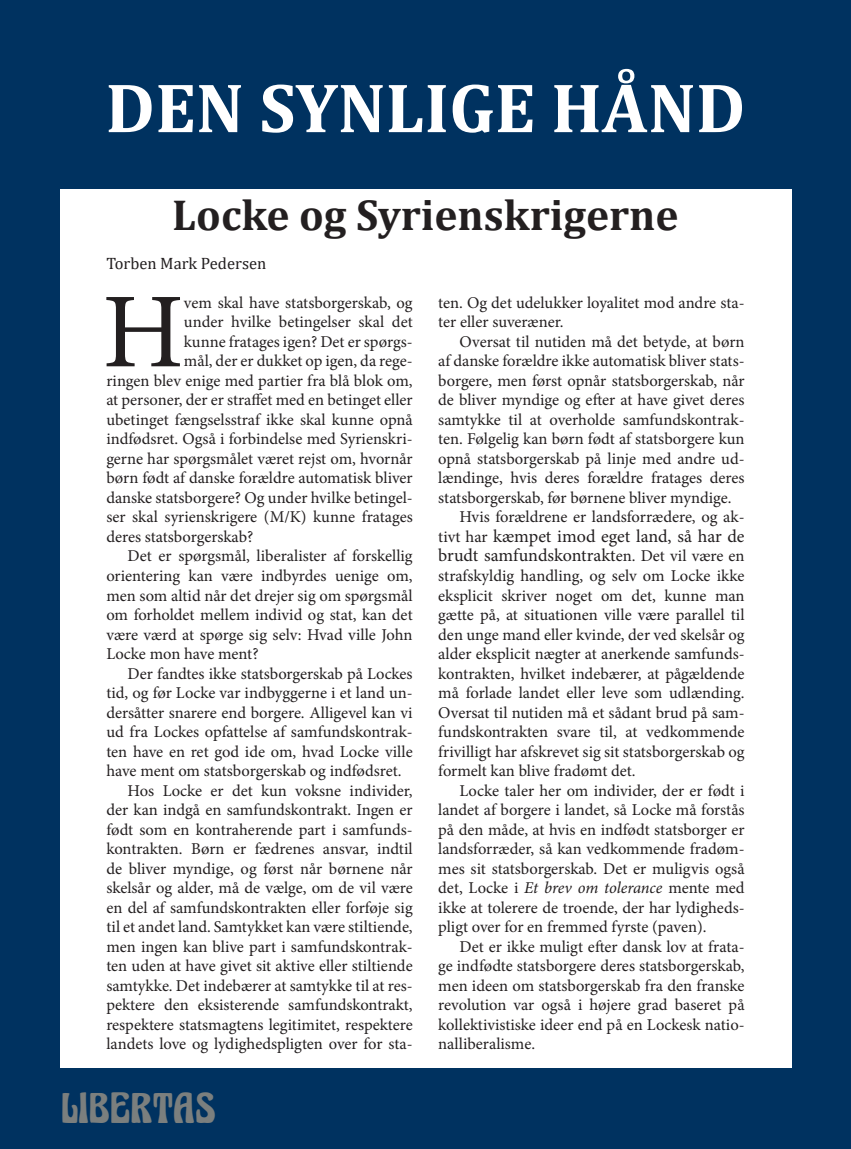
<style>
.page{position:relative;width:851px;height:1149px;background:#fff}
.page>*{position:absolute;margin:0;border:0;box-sizing:border-box;transform-origin:0 0}
.brød_m_Unicial{font:106.5px "Minion Pro";color:#231f20}
.t1{font:700 70.5px "Cambria";color:#fff}
.t2{font:44.7px "Herkules";color:#7b7f7e}
.Rubrik_Overskrift{font:700 43.5px "Cambria";color:#231f20}
.brød_indryk{font:18px/19.5px "Minion Pro";color:#231f20}
.brød_indryk-2{font:16.5px/19.5px "Minion Pro";color:#231f20;text-align:justify}
.brød_m_Unicial-2{font:16.5px "Minion Pro";color:#231f20}
.forfatter{font:16.5px "Cambria";color:#231f20}
.s1{font-size:16.5px}
.s2{font-style:italic}
</style>
<div class="page">
<div style="left:0;top:0;width:850px;height:1148px;background:#003260"></div>
<div style="left:60px;top:189px;width:731px;height:878px;background:#fff"></div>
<h2 class="t1" style="left:105px;top:58px;width:641px">DEN SYNLIGE HÅND</h2>
<p class="Rubrik_Overskrift" style="left:172px;top:184px;width:507px">Locke og Syrienskrigerne</p>
<p class="forfatter" style="left:106px;top:253px;width:161px">Torben Mark Pedersen</p>
<p class="brød_m_Unicial" style="left:102px;top:261px;width:83px">H</p>
<p class="brød_m_Unicial-2" style="left:184px;top:291px;width:230px">vem skal have statsborgerskab, og</p>
<p class="brød_indryk-2" style="left:438px;top:293px;width:308px">ten. Og det udelukker loyalitet mod andre sta&shy;ter eller suveræner.</p>
<p class="brød_indryk-2" style="left:438px;top:332px;width:308px;text-indent:21px">Oversat til nutiden må det betyde, at børn af danske forældre ikke automatisk bliver stats&shy;borgere, men først opnår statsborgerskab, når de bliver myndige og efter at have givet deres samtykke til at overholde samfundskontrak&shy;ten. Følgelig kan børn født af statsborgere kun opnå statsborgerskab på linje med andre ud&shy;lændinge, hvis deres forældre fratages deres statsborgerskab, før børnene bliver myndige.</p>
<p class="brød_indryk-2" style="left:459px;top:507px;width:286px">Hvis forældrene er landsforrædere, og ak-</p>
<p class="brød_indryk" style="left:438px;top:526px;width:308px"><span class="s1">tivt har</span> kæmpet imod eget land, så har de brudt samfundskontrakt<span class="s1">en. Det vil være en</span></p>
<p class="brød_indryk-2" style="left:438px;top:566px;width:308px">strafskyldig handling, og selv om Locke ikke eksplicit skriver noget om det, kunne man gætte på, at situationen ville være parallel til den unge mand eller kvinde, der ved skelsår og alder eksplicit nægter at anerkende samfunds&shy;kontrakten, hvilket indebærer, at pågældende må forlade landet eller leve som udlænding.<br>Oversat til nutiden må et sådant brud på sam&shy;fundskontrakten svare til, at vedkommende frivilligt har afskrevet sig sit statsborgerskab og formelt kan blive fradømt det.</p>
<p class="brød_indryk-2" style="left:438px;top:780px;width:308px;text-indent:21px">Locke taler her om individer, der er født i landet af borgere i landet, så Locke må forstås på den måde, at hvis en indfødt statsborger er landsforræder, så kan vedkommende fradøm&shy;mes sit statsborgerskab. Det er muligvis også det, Locke i <span class="s2">Et brev om tolerance</span> mente med ikke at tolerere de troende, der har lydigheds&shy;pligt over for en fremmed fyrste (paven).</p>
<p class="brød_indryk-2" style="left:438px;top:936px;width:308px;text-indent:21px">Det er ikke muligt efter dansk lov at frata&shy;ge indfødte statsborgere deres statsborgerskab, men ideen om statsborgerskab fra den franske revolution var også i højere grad baseret på kollektivistiske ideer end på en Lockesk natio&shy;nalliberalisme.</p>
<p class="brød_m_Unicial-2" style="left:184px;top:311px;width:230px">under hvilke betingelser skal det</p>
<p class="brød_m_Unicial-2" style="left:184px;top:330px;width:230px">kunne fratages igen? Det er spørgs-</p>
<p class="brød_m_Unicial-2" style="left:184px;top:350px;width:230px">mål, der er dukket op igen, da rege-</p>
<p class="brød_m_Unicial-2" style="left:106px;top:369px;width:308px">ringen blev enige med partier fra blå blok om,</p>
<p class="brød_m_Unicial-2" style="left:106px;top:389px;width:308px">at personer, der er straffet med en betinget eller</p>
<p class="brød_m_Unicial-2" style="left:106px;top:408px;width:308px">ubetinget fængselsstraf ikke skal kunne opnå</p>
<p class="brød_m_Unicial-2" style="left:106px;top:428px;width:308px">indfødsret. Også i forbindelse med Syrienskri-</p>
<p class="brød_m_Unicial-2" style="left:106px;top:447px;width:308px">gerne har spørgsmålet været rejst om, hvornår</p>
<p class="brød_m_Unicial-2" style="left:106px;top:467px;width:308px">børn født af danske forældre automatisk bliver</p>
<p class="brød_m_Unicial-2" style="left:106px;top:486px;width:308px">danske statsborgere? Og under hvilke betingel-</p>
<p class="brød_m_Unicial-2" style="left:106px;top:506px;width:308px">ser skal syrienskrigere (M/K) kunne fratages</p>
<p class="brød_m_Unicial-2" style="left:106px;top:525px;width:148px">deres statsborgerskab?</p>
<p class="brød_indryk-2" style="left:106px;top:546px;width:308px;text-indent:21px">Det er spørgsmål, liberalister af forskellig orientering kan være indbyrdes uenige om, men som altid når det drejer sig om spørgsmål om forholdet mellem individ og stat, kan det være værd at spørge sig selv: Hvad ville John Locke mon have ment?</p>
<p class="brød_indryk-2" style="left:106px;top:663px;width:308px;text-indent:21px">Der fandtes ikke statsborgerskab på Lockes tid, og før Locke var indbyggerne i et land un&shy;dersåtter snarere end borgere. Alligevel kan vi ud fra Lockes opfattelse af samfundskontrak&shy;ten have en ret god ide om, hvad Locke ville have ment om statsborgerskab og indfødsret.</p>
<p class="brød_indryk-2" style="left:106px;top:780px;width:308px;text-indent:21px">Hos Locke er det kun voksne individer, der kan indgå en samfundskontrakt. Ingen er født som en kontraherende part i samfunds&shy;kontrakten. Børn er fædrenes ansvar, indtil de bliver myndige, og først når børnene når skelsår og alder, må de vælge, om de vil være en del af samfundskontrakten eller forføje sig til et andet land. Samtykket kan være stiltiende, men ingen kan blive part i samfundskontrak&shy;ten uden at have givet sit aktive eller stiltiende samtykke. Det indebærer at samtykke til at res&shy;pektere den eksisterende samfundskontrakt, respektere statsmagtens legitimitet, respektere landets love og lydighedspligten over for sta-</p>
<h3 class="t2" style="left:61px;top:1083px;width:156px">LIBERTAS</h3>
</div>
